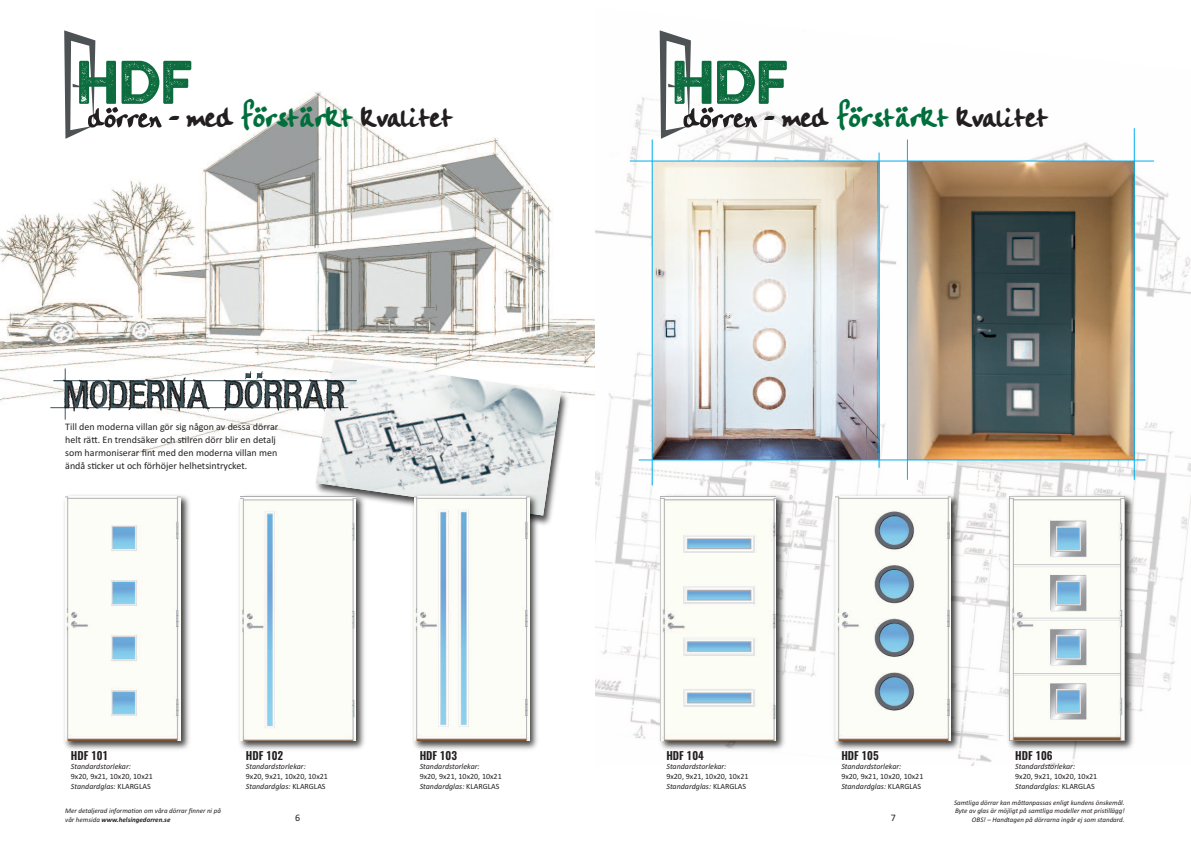
<style>
.page{position:relative;width:1191px;height:842px;background:#fff}
.page>*{position:absolute;margin:0;border:0;box-sizing:border-box;transform-origin:0 0}
.t1{font:35px "Handwriting Plain";color:#231f20}
.t2{font:600 11px "Oswald";color:#231f20}
.t3{font:10px/13px "Calibri";color:#231f20}
.t4{font:8px/9.6px "Calibri";color:#231f20}
.t5{font:italic 8px "Calibri";color:#231f20}
.t6{font:italic 7px/8.4px "Calibri";color:#231f20}
.s1{color:#006f3c}
.s2{font-style:italic}
.s3{font-weight:700}
</style>
<div class="page">
<img style="left:0;top:91px;width:595px;height:361px">
<img style="left:310px;top:354px;width:265px;height:171px">
<hr style="left:53px;top:380px;width:304px;height:1px;background:#3a555c">
<hr style="left:50px;top:407px;width:298px;height:1px;background:#3a555c">
<hr style="left:65px;top:369px;width:1px;height:51px;background:#3a555c">
<img style="left:409px;top:515px;width:133px;height:235px">
<img style="left:414px;top:515px;width:115px;height:226px">
<img style="left:64px;top:495px;width:126px;height:255px">
<img style="left:65px;top:496px;width:115px;height:245px">
<img style="left:239px;top:515px;width:129px;height:235px">
<img style="left:240px;top:515px;width:115px;height:226px">
<svg style="left:328px;top:272px;width:12px;height:58px"></svg>
<svg style="left:63px;top:377px;width:147px;height:35px"></svg>
<svg style="left:223px;top:359px;width:338px;height:156px"></svg>
<svg style="left:64px;top:30px;width:127px;height:109px"></svg>
<img style="left:595px;top:97px;width:596px;height:668px">
<img style="left:653px;top:162px;width:226px;height:297px">
<img style="left:908px;top:162px;width:226px;height:297px">
<hr style="left:638px;top:460px;width:507px;height:1px;background:#00aeef">
<hr style="left:630px;top:161px;width:524px;height:1px;background:#00aeef">
<hr style="left:879px;top:153px;width:1px;height:315px;background:#00aeef">
<hr style="left:652px;top:140px;width:1px;height:345px;background:#00aeef">
<hr style="left:907px;top:140px;width:1px;height:340px;background:#00aeef">
<hr style="left:1134px;top:128px;width:1px;height:352px;background:#00aeef">
<img style="left:1004px;top:492px;width:133px;height:262px">
<img style="left:1009px;top:496px;width:115px;height:245px">
<img style="left:656px;top:492px;width:132px;height:262px">
<img style="left:660px;top:496px;width:116px;height:245px">
<img style="left:831px;top:492px;width:132px;height:262px">
<img style="left:835px;top:496px;width:116px;height:245px">
<svg style="left:659px;top:30px;width:128px;height:109px"></svg>
<h1 class="t1" style="left:168px;top:95px;width:286px">- med <span class="s1">förstärkt</span> kvalitet</h1>
<p class="t3" style="left:65px;top:420px;width:215px">Till den moderna villan gör sig någon av dessa dörrar helt rätt. En trendsäker och stilren dörr blir en detalj som harmoniserar fint med den moderna villan men ändå sticker ut och förhöjer helhetsintrycket.</p>
<h2 class="t2" style="left:71px;top:750px;width:39px">HDF 101</h2>
<p class="t5" style="left:71px;top:762px;width:61px">Standardstorlekar:</p>
<p class="t4" style="left:71px;top:771px;width:84px">9x20, 9x21, 10x20, 10x21<br><span class="s2">Standardglas:</span> KLARGLAS</p>
<p class="t6" style="left:65px;top:806px;width:157px">Mer detaljerad information om våra dörrar finner ni på vår hemsida <span class="s3">www.helsingedorren.se</span></p>
<h2 class="t2" style="left:246px;top:750px;width:39px">HDF 102</h2>
<p class="t5" style="left:246px;top:762px;width:61px">Standardstorlekar:</p>
<p class="t4" style="left:246px;top:771px;width:84px">9x20, 9x21, 10x20, 10x21<br><span class="s2">Standardglas:</span> KLARGLAS</p>
<p class="t3" style="left:295px;top:811px;width:7px">6</p>
<h2 class="t2" style="left:420px;top:750px;width:39px">HDF 103</h2>
<p class="t5" style="left:420px;top:762px;width:61px">Standardstorlekar:</p>
<p class="t4" style="left:420px;top:771px;width:84px">9x20, 9x21, 10x20, 10x21<br><span class="s2">Standardglas:</span> KLARGLAS</p>
<h1 class="t1" style="left:764px;top:95px;width:286px">- med <span class="s1">förstärkt</span> kvalitet</h1>
<h2 class="t2" style="left:666px;top:750px;width:39px">HDF 104</h2>
<p class="t5" style="left:666px;top:762px;width:61px">Standardstorlekar:</p>
<p class="t4" style="left:666px;top:771px;width:84px">9x20, 9x21, 10x20, 10x21<br><span class="s2">Standardglas:</span> KLARGLAS</p>
<h2 class="t2" style="left:841px;top:750px;width:39px">HDF 105</h2>
<p class="t5" style="left:841px;top:762px;width:61px">Standardstorlekar:</p>
<p class="t4" style="left:841px;top:771px;width:84px">9x20, 9x21, 10x20, 10x21<br><span class="s2">Standardglas:</span> KLARGLAS</p>
<p class="t3" style="left:890px;top:811px;width:7px">7</p>
<h2 class="t2" style="left:1015px;top:750px;width:39px">HDF 106</h2>
<p class="t5" style="left:1015px;top:762px;width:61px">Standardstorlekar:</p>
<p class="t4" style="left:1015px;top:771px;width:84px">9x20, 9x21, 10x20, 10x21<br><span class="s2">Standardglas:</span> KLARGLAS</p>
<p class="t6" style="left:954px;top:798px;width:172px;text-align:right">Samtliga dörrar kan måttanpassas enligt kundens önskemål.<br>Byte av glas är möjligt på samtliga modeller mot pristillägg!<br>OBS! – Handtagen på dörrarna ingår ej som standard.</p>
</div>
